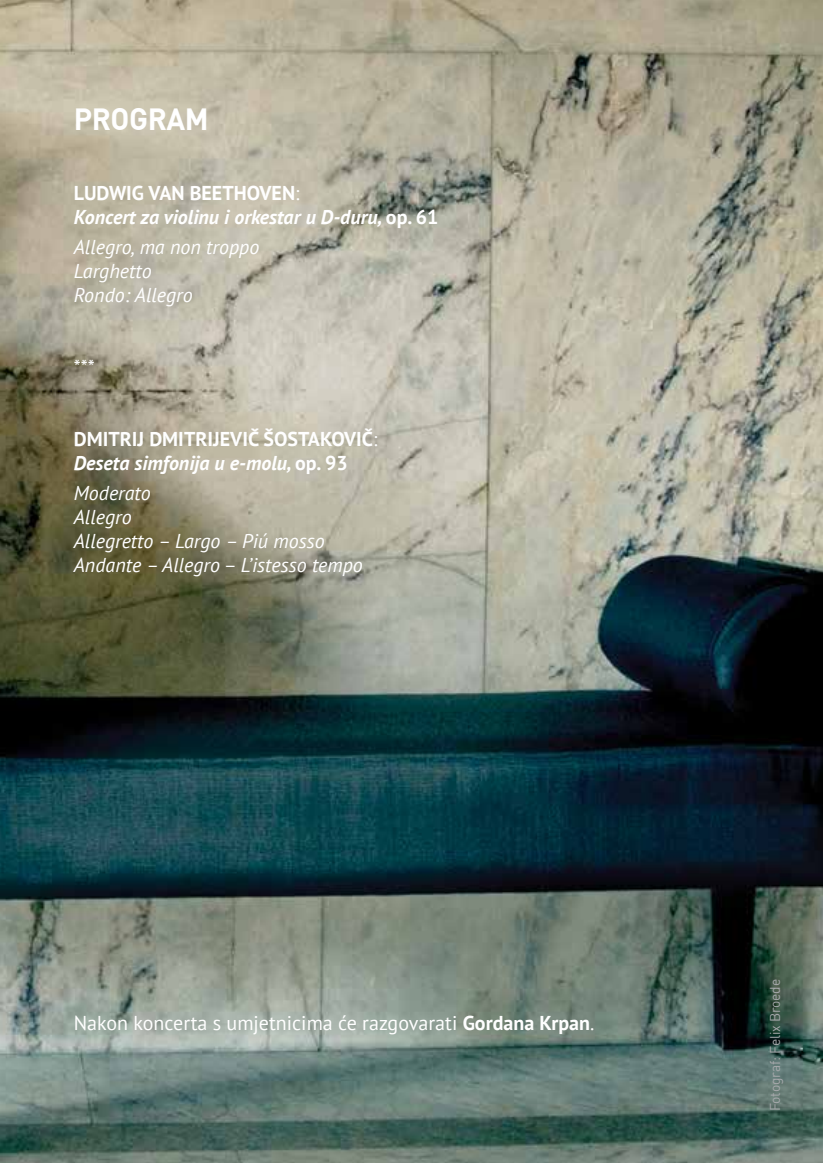
<style>
.page{position:relative;width:823px;height:1163px;background:#fff}
.page>*{position:absolute;margin:0;border:0;box-sizing:border-box;transform-origin:0 0}
.t1{font:700 30px "DIN";letter-spacing:-.015em;color:#fff}
.t2{font:italic 20px/24px "PT Sans";color:#fff}
.t3{font:italic 700 20px/24px "PT Sans";color:#fff}
.t4{font:700 20px/24px "PT Sans";color:#fff}
.t5{font:20px "PT Sans";color:#fff}
.t6{font:14px "DIN";letter-spacing:-.01em;color:#a7a9ac}
.s1{font-style:normal}
.s2{font-weight:400;font-style:normal}
.s3{font-weight:400}
.s4{font-style:italic}
.s5{font-weight:700}
</style>
<div class="page">
<img style="left:0;top:0;width:822px;height:1162px">
<h1 class="t1" style="left:74px;top:99px;width:136px">PROGRAM</h1>
<p class="t3" style="left:74px;top:181px;width:366px"><span class="s1">LUDWIG VAN BEETHOVEN</span><span class="s2">:<br></span>Koncert za violinu i orkestar u D-duru, <span class="s1">op. 61</span></p>
<p class="t2" style="left:74px;top:234px;width:187px">Allegro, ma non troppo<br>Larghetto<br>Rondo: Allegro</p>
<p class="t5" style="left:74px;top:354px;width:23px">***</p>
<p class="t4" style="left:74px;top:426px;width:305px">DMITRIJ DMITRIJEVIČ ŠOSTAKOVIČ<span class="s3">:<br></span><span class="s4">Deseta simfonija u e-molu,</span> op. 93</p>
<p class="t2" style="left:74px;top:480px;width:290px">Moderato<br>Allegro<br>Allegretto – Largo – Piú mosso<br>Andante – Allegro <span class="s1">–</span> L’istesso tempo</p>
<p class="t5" style="left:74px;top:1010px;width:521px">Nakon koncerta s umjetnicima će razgovarati <span class="s5">Gordana Krpan</span>.</p>
<p class="t6" style="left:765px;top:1110px;width:134px;rotate:-90deg">Fotograf: Felix Broede</p>
</div>
